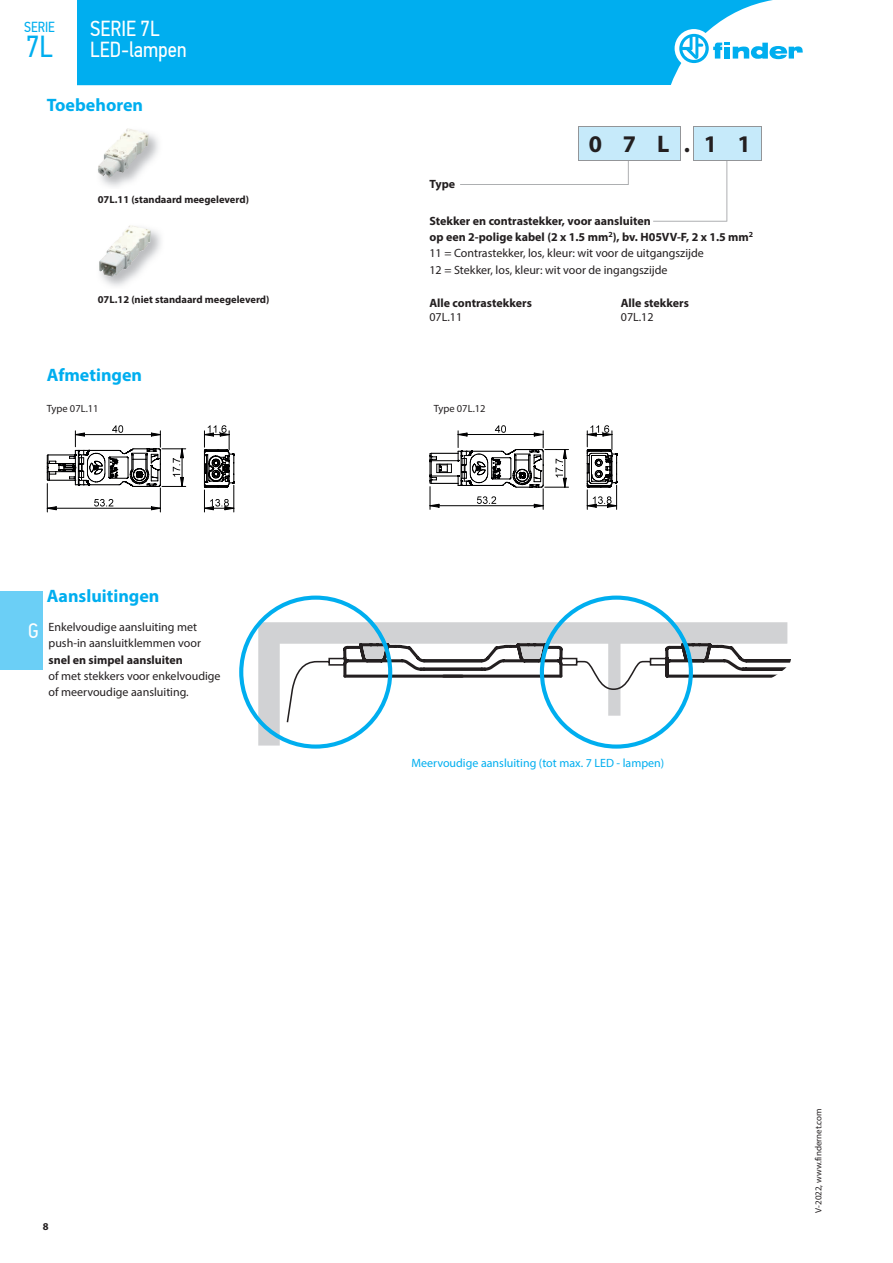
<style>
.page{position:relative;width:893px;height:1263px;background:#fff}
.page>*{position:absolute;margin:0;border:0;box-sizing:border-box;transform-origin:0 0}
.t1{font:30.3px "PF Din Text Cond Pro";color:#00aeef}
.t2{font:700 24px "Myriad Pro";color:#231f20}
.t3{font:21.75px/21px "PF Din Text Cond Pro";color:#fff}
.t4{font:21px "PF Din Text Cond Pro";color:#fff}
.t5{font:700 18px "Myriad Pro";color:#00aeef}
.t6{font:14.55px "PF Din Text Cond Pro";color:#00aeef}
.t7{font:12px/16.2px "Myriad Pro";color:#231f20}
.t8{font:700 12px "Myriad Pro";color:#231f20}
.t9{font:12px "Myriad Pro";color:#00aeef}
.t10{font:700 10.5px "Myriad Pro";color:#231f20}
.t11{font:10.5px "Myriad Pro";color:#231f20}
.t12{font:9px "Myriad Pro";color:#231f20}
.s1{font-weight:700}
</style>
<div class="page">
<img style="left:97px;top:128px;width:52px;height:50px">
<img style="left:99px;top:225px;width:52px;height:52px">
<hr style="left:761px;top:127px;width:1px;height:33px;background:#939598">
<svg style="left:47px;top:425px;width:188px;height:87px"></svg>
<hr style="left:204px;top:508px;width:30px;height:1px;background:#000001">
<svg style="left:429px;top:425px;width:189px;height:84px"></svg>
<hr style="left:587px;top:505px;width:30px;height:1px;background:#000001">
<svg style="left:239px;top:595px;width:552px;height:154px"></svg>
<svg style="left:460px;top:126px;width:301px;height:96px"></svg>
<div style="left:0;top:591px;width:43px;height:79px;background:#6bcff6"></div>
<div style="left:77px;top:0;width:696px;height:85px;background:#00aeef"></div>
<div style="left:675px;top:29px;width:38px;height:39px;background:#fff;border-radius:50%"></div>
<svg style="left:679px;top:34px;width:124px;height:29px"></svg>
<p class="t6" style="left:24px;top:19px;width:32px">SERIE</p>
<h1 class="t1" style="left:26px;top:28px;width:28px">7L</h1>
<h3 class="t3" style="left:90px;top:18px;width:98px">SERIE 7L<br>LED-lampen</h3>
<h3 class="t5" style="left:47px;top:93px;width:98px">Toebehoren</h3>
<p class="t10" style="left:98px;top:193px;width:153px">07L.11 (standaard meegeleverd)</p>
<p class="t10" style="left:98px;top:292px;width:173px">07L.12 (niet standaard meegeleverd)</p>
<h2 class="t2" style="left:589px;top:128px;width:163px">07L.11</h2>
<p class="t8" style="left:429px;top:176px;width:27px">Type</p>
<p class="t7" style="left:429px;top:213px;width:325px"><span class="s1">Stekker en contrastekker, voor aansluiten<br>op een 2-polige kabel (2 x 1.5 mm</span><sup>2</sup><span class="s1">), bv. H05VV-F, 2 x 1.5 mm</span><sup>2<br></sup>11 = Contrastekker, los, kleur: wit voor de uitgangszijde<br>12 = Stekker, los, kleur: wit voor de ingangszijde</p>
<p class="t8" style="left:429px;top:295px;width:104px">Alle contrastekkers</p>
<p class="t7" style="left:429px;top:309px;width:34px">07L.11</p>
<p class="t8" style="left:621px;top:295px;width:70px">Alle stekkers</p>
<p class="t7" style="left:621px;top:309px;width:34px">07L.12</p>
<h3 class="t5" style="left:47px;top:363px;width:97px">Afmetingen</h3>
<p class="t11" style="left:47px;top:402px;width:53px">Type 07L.11</p>
<p class="t11" style="left:434px;top:402px;width:53px">Type 07L.12</p>
<h3 class="t4" style="left:28px;top:619px;width:12px">G</h3>
<h3 class="t5" style="left:47px;top:584px;width:114px">Aansluitingen</h3>
<p class="t7" style="left:49px;top:619px;width:154px">Enkelvoudige aansluiting met push-in aansluitklemmen voor</p>
<p class="t8" style="left:49px;top:652px;width:136px">snel en simpel aansluiten</p>
<p class="t7" style="left:49px;top:667px;width:174px">of met stekkers voor enkelvoudige of meervoudige aansluiting.</p>
<p class="t9" style="left:411px;top:755px;width:254px">Meervoudige aansluiting (tot max. 7 LED - lampen)</p>
<p class="t10" style="left:43px;top:1219px;width:7px">8</p>
<p class="t12" style="left:813px;top:1213px;width:106px;rotate:-90deg">V-2022, www.findernet.com</p>
</div>
